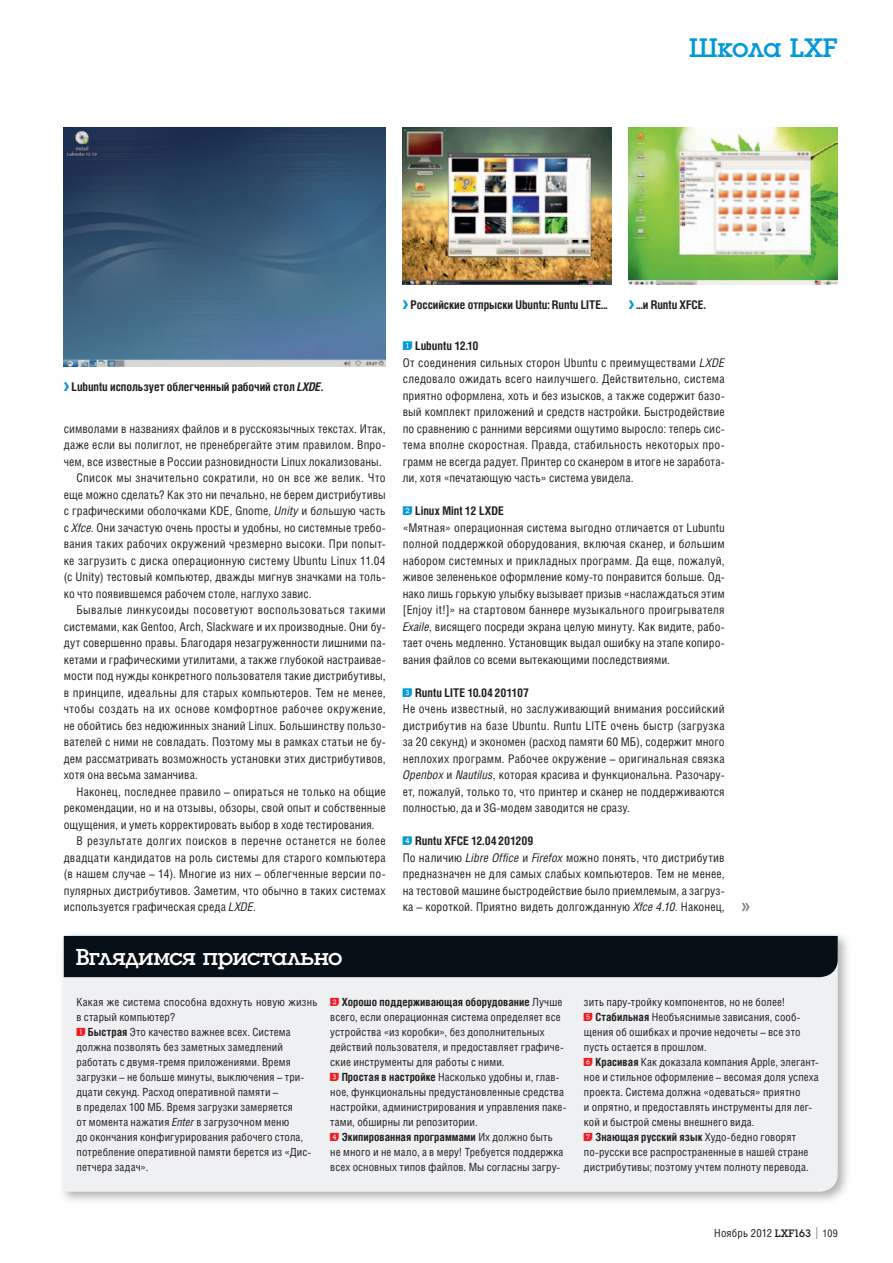
<style>
.page{position:relative;width:893px;height:1263px;background:#fff}
.page>*{position:absolute;margin:0;border:0;box-sizing:border-box;transform-origin:0 0}
.t1{font:27.75px "Luga";letter-spacing:-.015em;color:#0099da}
.Title{font:24px "Luga";letter-spacing:-.02em;color:#fff}
.Text_Indent{font:12px/16.5px "Helios Cond";letter-spacing:.01em;color:#231f20;text-align:justify}
.Text_1st{font:12px/16.5px "Helios Cond";letter-spacing:.01em;color:#231f20;text-align:justify}
.Image_Caption{font:700 12px "Helios Cond";letter-spacing:-.005em;color:#231f20}
.Subhead__Numb{font:700 12px "Helios Cond";color:#231f20}
.List{font:11.25px/15px "Helios Cond";letter-spacing:.01em;color:#231f20}
.Text_1st-2{font:11.25px/15px "Helios Cond";letter-spacing:.015em;color:#231f20}
.s1{font-family:"LXF";font-weight:400;color:#0099da}
.s2{font-style:italic}
.s3{font-family:"LXF";color:#ee1d23}
.s4{font-weight:700}
.s5{font-family:"Luga"}
.s6{font-size:16.35px}
.s7{font-size:10.5px}
</style>
<div class="page">
<div style="left:59px;top:931px;width:792px;height:274px;background:#231f20;opacity:.35"></div>
<div style="left:64px;top:977px;width:774px;height:215px;background:#eef0f2"></div>
<svg style="left:742px;top:903px;width:8px;height:8px"></svg>
<div style="left:64px;top:936px;width:774px;height:41px;background:#071017"></div>
<img style="left:64px;top:127px;width:322px;height:240px">
<img style="left:403px;top:127px;width:209px;height:157px">
<img style="left:629px;top:127px;width:209px;height:157px">
<h1 class="t1" style="left:689px;top:34px;width:150px">Школа LXF</h1>
<p class="Image_Caption" style="left:64px;top:380px;width:261px"><span class="s1">&gt;</span> Lubuntu использует облегченный рабочий стол <span class="s2">LXDE</span>.</p>
<p class="Text_Indent" style="left:64px;top:420px;width:323px">символами в названиях файлов и в русскоязычных текстах. Итак, даже если вы полиглот, не пренебрегайте этим правилом. Впро&shy;чем, все известные в России разновидности Linux локализованы.</p>
<p class="Text_Indent" style="left:64px;top:469px;width:323px;text-indent:13px">Список мы значительно сократили, но он все же велик. Что еще можно сделать? Как это ни печально, не берем дистрибутивы с графическими оболочками KDE<span class="s2">,</span> Gnome<span class="s2">, Unity</span> и б<span class="s2">о</span>льшую часть с <span class="s2">Xfce.</span> Они зачастую очень просты и удобны, но системные требо&shy;вания таких рабочих окружений чрезмерно высоки. При попыт&shy;ке загрузить с диска операционную систему Ubuntu Linux 11.04 (с Unity) тестовый компьютер, дважды мигнув значками на толь&shy;ко что появившемся рабочем столе, наглухо завис.</p>
<p class="Text_Indent" style="left:64px;top:601px;width:323px;text-indent:13px">Бывалые линкусоиды посоветуют воспользоваться такими системами, как Gentoo, Arch, Slackware и их производные. Они бу&shy;дут совершенно правы. Благодаря незагруженности лишними па&shy;кетами и графическими утилитами, а также глубокой настраивае&shy;мости под нужды конкретного пользователя такие дистрибутивы, в принципе, идеальны для старых компьютеров. Тем не менее, чтобы создать на их основе комфортное рабочее окружение, не обойтись без недюжинных знаний Linux. Большинству пользо&shy;вателей с ними не совладать. Поэтому мы в рамках статьи не бу&shy;дем рассматривать возможность установки этих дистрибутивов, хотя она весьма заманчива.</p>
<p class="Text_Indent" style="left:64px;top:783px;width:323px;text-indent:13px">Наконец, последнее правило – опираться не только на общие рекомендации, но и на отзывы, обзоры, свой опыт и собственные ощущения, и уметь корректировать выбор в ходе тестирования.</p>
<p class="Text_Indent" style="left:64px;top:832px;width:323px;text-indent:13px">В результате долгих поисков в перечне останется не более двадцати кандидатов на роль системы для старого компьютера (в нашем случае – 14). Многие из них – облегченные версии по&shy;пулярных дистрибутивов. Заметим, что обычно в таких системах используется графическая среда <span class="s2">LXDE</span>.</p>
<p class="Title" style="left:76px;top:945px;width:268px">Вглядимся пристально</p>
<p class="Image_Caption" style="left:403px;top:297px;width:206px"><span class="s1">&gt;</span> Российские отпрыски Ubuntu: Runtu LITE...</p>
<p class="Image_Caption" style="left:629px;top:297px;width:78px"><span class="s1">&gt;</span> ...и Runtu XFCE.</p>
<p class="Subhead__Numb" style="left:403px;top:339px;width:77px"><span class="s1">1</span> Lubuntu 12.10</p>
<p class="Text_1st" style="left:403px;top:354px;width:323px">От соединения сильных сторон Ubuntu с преимуществами <span class="s2">LXDE </span>следовало ожидать всего наилучшего. Действительно, система приятно оформлена, хоть и без изысков, а также содержит базо&shy;вый комплект приложений и средств настройки. Быстродействие по сравнению с ранними версиями ощутимо выросло: теперь сис&shy;тема вполне скоростная. Правда, стабильность некоторых про&shy;грамм не всегда радует. Принтер со сканером в итоге не заработа&shy;ли, хотя «печатающую часть» система увидела.</p>
<p class="Subhead__Numb" style="left:403px;top:504px;width:103px"><span class="s1">2</span> Linux Mint 12 LXDE</p>
<p class="Text_1st" style="left:403px;top:519px;width:323px">«Мятная» операционная система выгодно отличается от Lubuntu полной поддержкой оборудования, включая сканер, и б<span class="s2">о</span>льшим набором системных и прикладных программ. Да еще, пожалуй, живое зелененькое оформление кому-то понравится больше. Од&shy;нако лишь горькую улыбку вызывает призыв «наслаждаться этим [Enjoy it!]» на стартовом баннере музыкального проигрывателя <span class="s2">Exaile</span>, висящего посреди экрана целую минуту. Как видите, рабо&shy;тает очень медленно. Установщик выдал ошибку на этапе копиро&shy;вания файлов со всеми вытекающими последствиями.</p>
<p class="Subhead__Numb" style="left:403px;top:685px;width:128px"><span class="s1">3</span> Runtu LITE 10.04 201107</p>
<p class="Text_1st" style="left:403px;top:700px;width:323px">Не очень известный, но заслуживающий внимания российский дистрибутив на базе Ubuntu. Runtu LITE очень быстр (загрузка за 20 секунд) и экономен (расход памяти 60 МБ), содержит много неплохих программ. Рабочее окружение – оригинальная связка <span class="s2">Openbox</span> и <span class="s2">Nautilus</span>, которая красива и функциональна. Разочару&shy;ет, пожалуй, только то, что принтер и сканер не поддерживаются полностью, да и 3G-модем заводится не сразу.</p>
<p class="Subhead__Numb" style="left:403px;top:834px;width:132px"><span class="s1">4</span> Runtu XFCE 12.04 201209</p>
<p class="Text_1st" style="left:403px;top:849px;width:323px">По наличию <span class="s2">Libre Office</span> и <span class="s2">Firefox</span> можно понять, что дистрибутив предназначен не для самых слабых компьютеров. Тем не менее, на тестовой машине быстродействие было приемлемым, а загруз&shy;ка – короткой. Приятно видеть долгожданную <span class="s2">Xfce 4.10</span>. Наконец,</p>
<p class="Text_1st-2" style="left:77px;top:994px;width:242px">Какая же система способна вдохнуть новую жизнь в старый компьютер?</p>
<p class="List" style="left:77px;top:1024px;width:236px"><span class="s3">1</span> <span class="s4">Быстрая</span> Это качество важнее всех. Система должна позволять без заметных замедлений работать с двумя-тремя приложениями. Время загрузки – не больше минуты, выключения – три&shy;дцати секунд. Расход оперативной памяти –<br>в пределах 100 МБ. Время загрузки замеряется<br>от момента нажатия <span class="s2">Enter</span> в загрузочном меню<br>до окончания конфигурирования рабочего стола, потребление оперативной памяти берется из «Дис&shy;петчера задач».</p>
<p class="List" style="left:330px;top:994px;width:235px"><span class="s3">2</span> <span class="s4">Хорошо поддерживающая оборудование</span> Лучше всего, если операционная система определяет все устройства «из коробки», без дополнительных действий пользователя, и предоставляет графиче&shy;ские инструменты для работы с ними.</p>
<p class="List" style="left:330px;top:1069px;width:238px"><span class="s3">3</span> <span class="s4">Простая в настройке</span> Насколько удобны и, глав&shy;ное, функциональны предустановленные средства настройки, администрирования и управления паке&shy;тами, обширны ли репозитории.</p>
<p class="List" style="left:330px;top:1129px;width:235px"><span class="s3">4</span> <span class="s4">Экипированная программами</span> Их должно быть не много и не мало, а в меру! Требуется поддержка всех основных типов файлов. Мы согласны загру-</p>
<p class="List" style="left:584px;top:994px;width:203px">зить пару-тройку компонентов, но не более!</p>
<p class="List" style="left:584px;top:1009px;width:218px;text-align:justify"><span class="s3">5</span> <span class="s4">Стабильная</span> Необъяснимые зависания, сооб&shy;щения об ошибках и прочие недочеты – все это пусть остается в прошлом.</p>
<p class="List" style="left:584px;top:1054px;width:236px"><span class="s3">6</span> <span class="s4">Красивая</span> Как доказала компания Apple, элегант&shy;ное и стильное оформление – весомая доля успеха проекта. Система должна «одеваться» приятно<br>и опрятно, и предоставлять инструменты для лег&shy;кой и быстрой смены внешнего вида.</p>
<p class="List" style="left:584px;top:1129px;width:226px"><span class="s3">7</span> <span class="s4">Знающая русский язык</span> Худо-бедно говорят по-русски все распространенные в нашей стране дистрибутивы; поэтому учтем полноту перевода.</p>
<p class="List" style="left:714px;top:1225px;width:125px">Ноябрь 2012 <span class="s5">LXF163</span> <span class="s6">|</span> <span class="s7">109</span></p>
</div>
